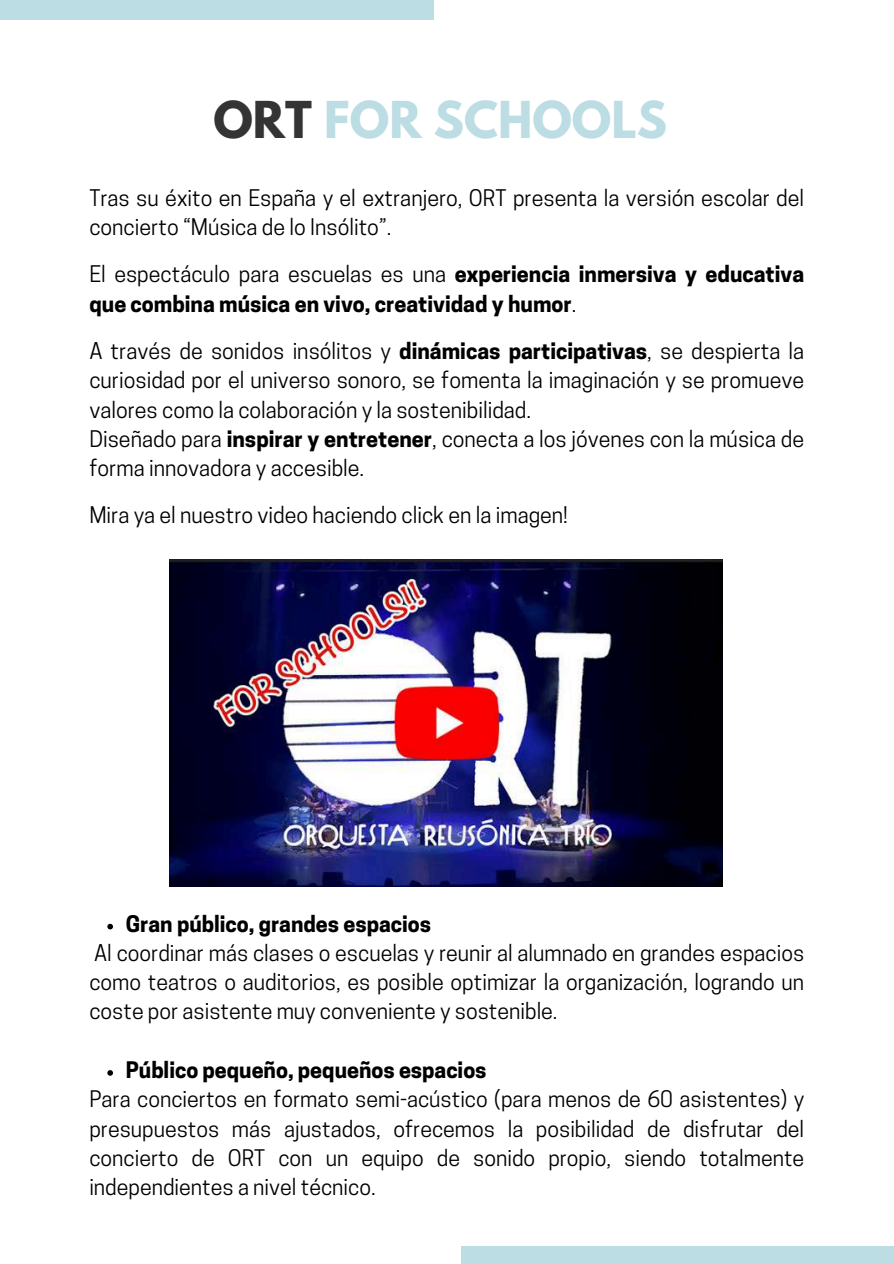
<style>
.page{position:relative;width:894px;height:1264px;background:#fff}
.page>*{position:absolute;margin:0;border:0;box-sizing:border-box;transform-origin:0 0}
.t1{font:700 45px "League Spartan";color:#bcdde3}
.t2{font:21.45px/29.2px "Cooper Hewitt";color:#000}
.t3{font:700 21.45px/29.2px "Cooper Hewitt";color:#000}
.s1{color:#343434}
.s2{font-weight:400}
.s3{font-weight:700}
</style>
<div class="page">
<div style="left:461px;top:1246px;width:432px;height:17px;background:#bcdde3"></div>
<div style="left:0;top:0;width:434px;height:20px;background:#bcdde3"></div>
<img style="left:170px;top:559px;width:552px;height:328px">
<svg style="left:107px;top:923px;width:6px;height:6px"></svg>
<svg style="left:107px;top:1070px;width:6px;height:5px"></svg>
<h1 class="t1" style="left:213px;top:98px;width:455px"><span class="s1">ORT</span> FOR SCHOOLS</h1>
<p class="t2" style="left:89px;top:186px;width:716px">Tras su éxito en España y el extranjero, ORT presenta la versión escolar del concierto “Música de lo Insólito”.</p>
<p class="t3" style="left:89px;top:262px;width:716px"><span class="s2">El espectáculo para escuelas es una</span> experiencia inmersiva y educativa que combina música en vivo, creatividad y humor<span class="s2">.</span></p>
<p class="t2" style="left:89px;top:339px;width:716px">A través de sonidos insólitos y <span class="s3">dinámicas participativas</span>, se despierta la curiosidad por el universo sonoro, se fomenta la imaginación y se promueve valores como la colaboración y la sostenibilidad.<br>Diseñado para <span class="s3">inspirar y entretener</span>, conecta a los jóvenes con la música de forma innovadora y accesible.</p>
<p class="t2" style="left:89px;top:503px;width:480px">Mira ya el nuestro video haciendo click en la imagen!</p>
<p class="t3" style="left:126px;top:911px;width:307px">Gran público, grandes espacios</p>
<p class="t2" style="left:89px;top:940px;width:716px;text-align:justify">Al coordinar más clases o escuelas y reunir al alumnado en grandes espacios como teatros o auditorios, es posible optimizar la organización, logrando un coste por asistente muy conveniente y sostenible.</p>
<p class="t3" style="left:126px;top:1057px;width:362px">Público pequeño, pequeños espacios</p>
<p class="t2" style="left:89px;top:1087px;width:716px;text-align:justify">Para conciertos en formato semi-acústico (para menos de 60 asistentes) y presupuestos más ajustados, ofrecemos la posibilidad de disfrutar del concierto de ORT con un equipo de sonido propio, siendo totalmente independientes a nivel técnico.</p>
</div>
